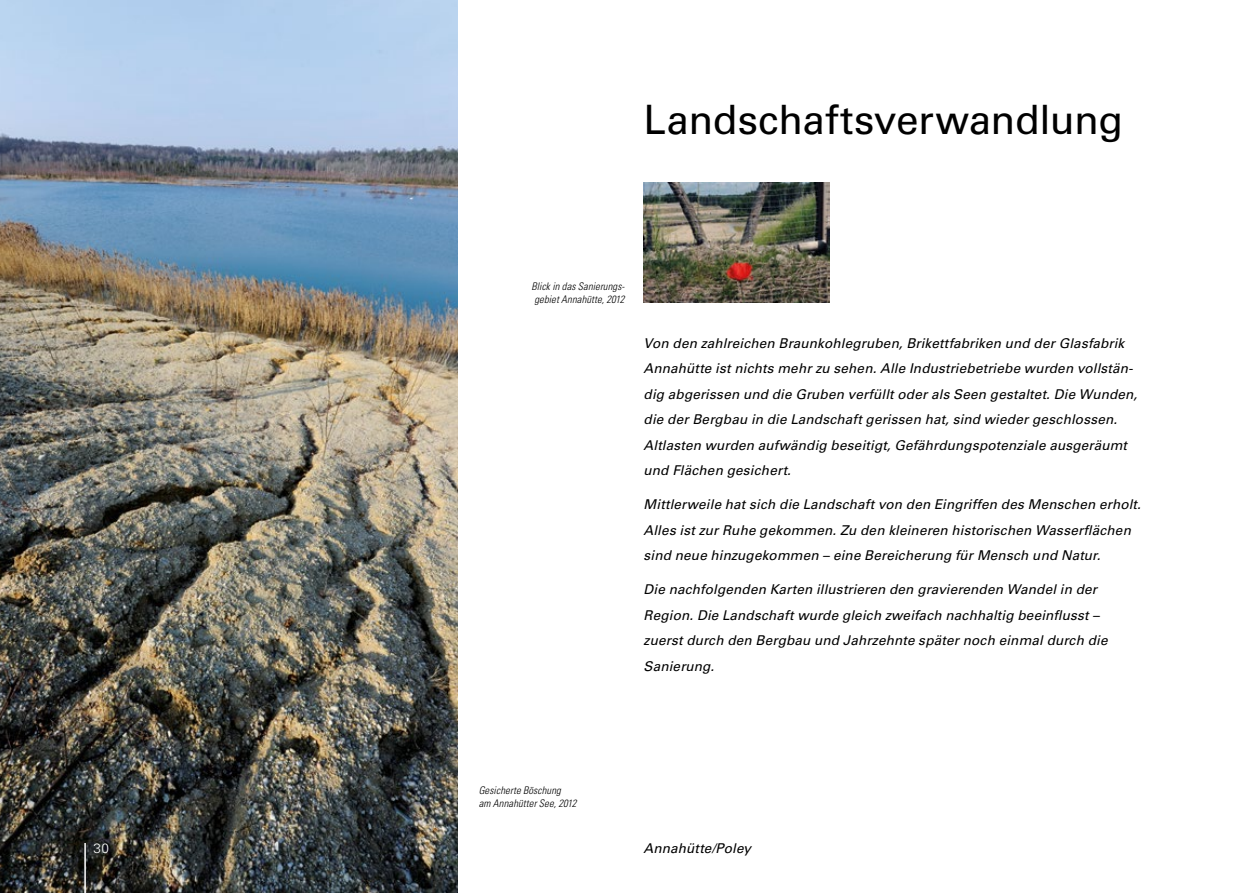
<style>
.page{position:relative;width:1234px;height:893px;background:#fff}
.page>*{position:absolute;margin:0;border:0;box-sizing:border-box;transform-origin:0 0}
.t1{font:40.5px "Univers LT Std";letter-spacing:-.005em;color:#000}
.t2{font:italic 13.5px/25.5px "Univers LT Std";letter-spacing:.01em;color:#000}
.t3{font:300 13.5px "Univers LT Std";color:#fff}
.t4{font:italic 300 condensed 10.5px/12.6px "Univers LT Std";letter-spacing:.015em;color:#000}
</style>
<div class="page">
<img style="left:0;top:0;width:457px;height:893px">
<img style="left:643px;top:183px;width:186px;height:120px">
<hr style="left:84px;top:843px;width:2px;height:50px;background:#fff">
<p class="t3" style="left:94px;top:840px;width:17px">30</p>
<h1 class="t1" style="left:643px;top:96px;width:481px">Landschaftsverwandlung</h1>
<p class="t4" style="left:531px;top:280px;width:95px">Blick in das Sanierungs&shy;gebiet Annahütte, 2012</p>
<p class="t2" style="left:643px;top:330px;width:495px">Von den zahlreichen Braunkohlegruben, Brikettfabriken und der Glasfabrik Annahütte ist nichts mehr zu sehen. Alle Industriebetriebe wurden vollstän&shy;dig abgerissen und die Gruben verfüllt oder als Seen gestaltet. Die Wunden, die der Bergbau in die Landschaft gerissen hat, sind wieder geschlossen.<br>Altlasten wurden aufwändig beseitigt, Gefährdungspotenziale ausgeräumt und Flächen gesichert.</p>
<p class="t2" style="left:643px;top:492px;width:499px">Mittlerweile hat sich die Landschaft von den Eingriffen des Menschen erholt.<br>Alles ist zur Ruhe gekommen. Zu den kleineren historischen Wasserflächen sind neue hinzugekommen – eine Bereicherung für Mensch und Natur.</p>
<p class="t2" style="left:643px;top:577px;width:465px">Die nachfolgenden Karten illustrieren den gravierenden Wandel in der Region. Die Landschaft wurde gleich zweifach nachhaltig beeinflusst – zuerst durch den Bergbau und Jahrzehnte später noch einmal durch die Sanierung.</p>
<p class="t4" style="left:478px;top:784px;width:99px">Gesicherte Böschung<br>am Annahütter See, 2012</p>
<p class="t2" style="left:643px;top:835px;width:109px">Annahütte/Poley</p>
</div>
